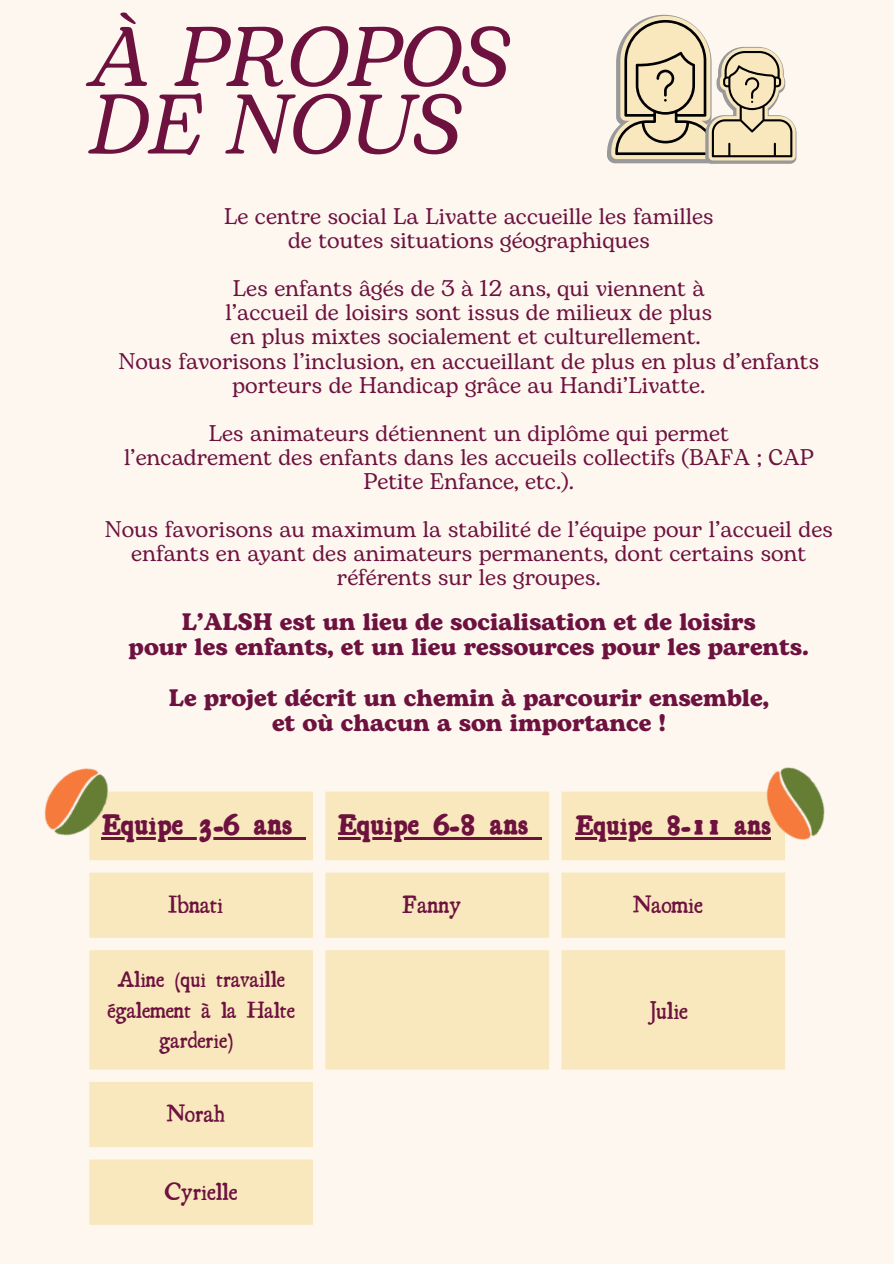
<style>
.page{position:relative;width:894px;height:1264px;background:#fff}
.page>*{position:absolute;margin:0;border:0;box-sizing:border-box;transform-origin:0 0}
.t1{font:italic 84px/67.5px "Bogart";color:#6d123f}
.t2{font:700 28.5px "Essays 1743";color:#6d123f}
.t3{font:700 27px "Essays 1743";color:#6d123f}
.t4{font:24px "Essays 1743";color:#6d123f}
.t5{font:700 23.85px "Bogart";color:#6d123f}
.t6{font:22.65px/24.2px "Bogart";color:#6d123f;text-align:center}
.t7{font:22.5px/30.3px "Essays 1743";color:#6d123f;text-align:center}
</style>
<div class="page">
<div style="left:0;top:0;width:893px;height:1263px;background:#fdf7f0"></div>
<svg style="left:607px;top:15px;width:189px;height:149px"></svg>
<svg style="left:89px;top:791px;width:696px;height:433px;fill:#f9e7bd"></svg>
<hr style="left:102px;top:837px;width:190px;height:3px;background:#6d123f">
<hr style="left:292px;top:837px;width:14px;height:3px;background:#6d123f">
<hr style="left:338px;top:837px;width:190px;height:3px;background:#6d123f">
<hr style="left:528px;top:837px;width:14px;height:3px;background:#6d123f">
<hr style="left:575px;top:837px;width:196px;height:3px;background:#6d123f">
<img style="left:749px;top:767px;width:76px;height:84px">
<img style="left:44px;top:768px;width:74px;height:82px">
<p class="t1" style="left:89px;top:27px;width:422px">À PROPOS<br>DE NOUS</p>
<h1 class="t6" style="left:224px;top:205px;width:491px">Le centre social La Livatte accueille les familles</h1>
<p class="t6" style="left:288px;top:229px;width:363px">de toutes situations géographiques</p>
<p class="t6" style="left:233px;top:277px;width:473px">Les enfants âgés de 3 à 12 ans, qui viennent à</p>
<p class="t6" style="left:225px;top:301px;width:488px">l’accueil de loisirs sont issus de milieux de plus</p>
<p class="t6" style="left:230px;top:325px;width:472px">en plus mixtes socialement et culturellement.</p>
<p class="t6" style="left:118px;top:349px;width:702px">Nous favorisons l’inclusion, en accueillant de plus en plus d’enfants porteurs de Handicap grâce au Handi’Livatte.</p>
<p class="t6" style="left:209px;top:422px;width:521px">Les animateurs détiennent un diplôme qui permet</p>
<p class="t6" style="left:124px;top:446px;width:691px">l’encadrement des enfants dans les accueils collectifs (BAFA ; CAP<br>Petite Enfance, etc.).</p>
<p class="t6" style="left:105px;top:518px;width:729px">Nous favorisons au maximum la stabilité de l’équipe pour l’accueil des enfants en ayant des animateurs permanents, dont certains sont référents sur les groupes.</p>
<p class="t5" style="left:182px;top:604px;width:575px">L’ALSH est un lieu de socialisation et de loisirs</p>
<p class="t5" style="left:129px;top:630px;width:681px">pour les enfants, et un lieu ressources pour les parents.</p>
<p class="t5" style="left:169px;top:680px;width:601px">Le projet décrit un chemin à parcourir ensemble,</p>
<p class="t5" style="left:272px;top:706px;width:395px">et où chacun a son importance !</p>
<h2 class="t2" style="left:102px;top:806px;width:192px">Equipe 3-6 ans</h2>
<p class="t2" style="left:338px;top:806px;width:192px">Equipe 6-8 ans</p>
<h2 class="t3" style="left:575px;top:808px;width:197px">Equipe 8-11 ans</h2>
<p class="t4" style="left:168px;top:888px;width:57px">Ibnati</p>
<p class="t4" style="left:402px;top:888px;width:60px">Fanny</p>
<p class="t4" style="left:632px;top:888px;width:71px">Naomie</p>
<p class="t7" style="left:107px;top:963px;width:189px">Aline (qui travaille également à la Halte garderie)</p>
<p class="t4" style="left:166px;top:1098px;width:60px">Norah</p>
<p class="t4" style="left:165px;top:1175px;width:74px">Cyrielle</p>
<p class="t4" style="left:647px;top:994px;width:42px">Julie</p>
</div>
